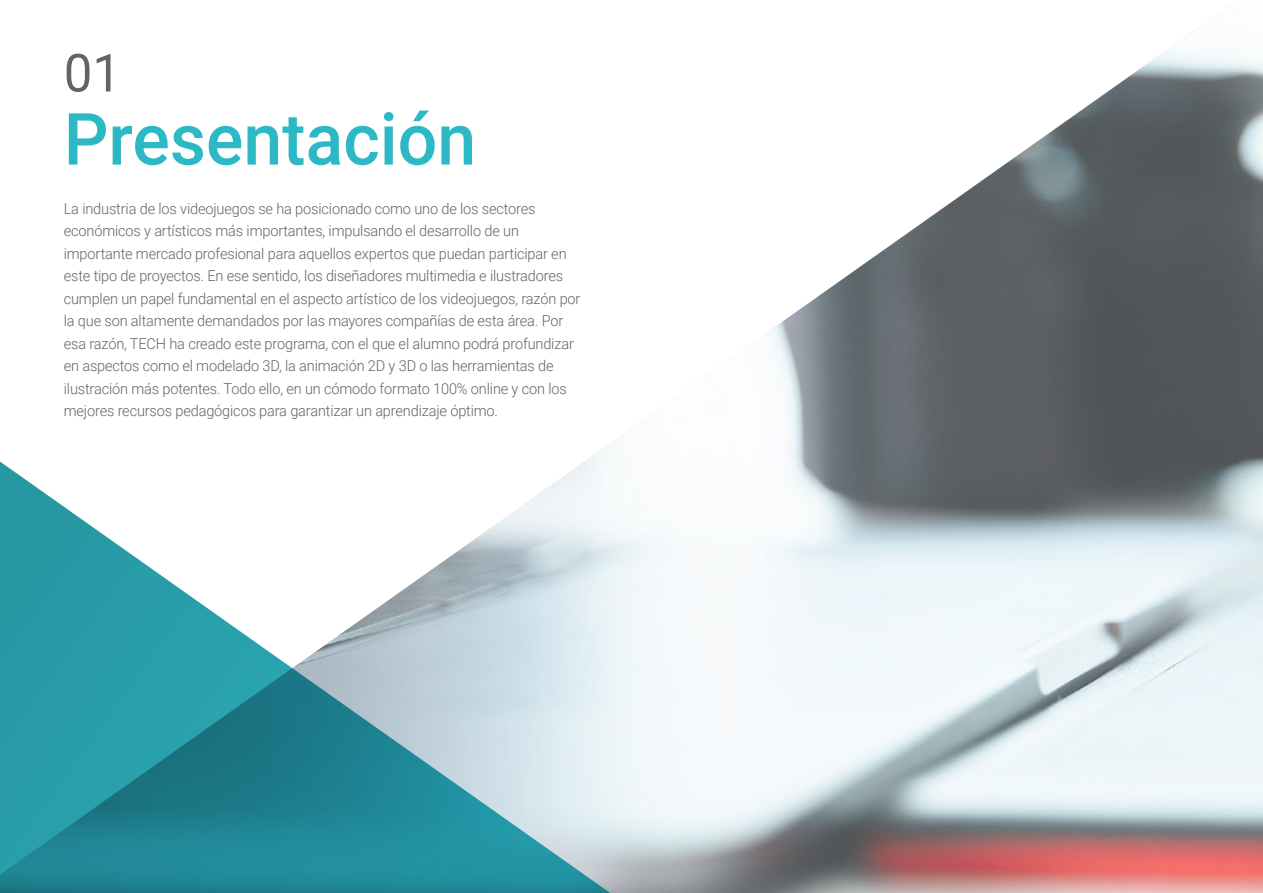
<style>
.page{position:relative;width:1263px;height:893px;background:#fff}
.page>*{position:absolute;margin:0;border:0;box-sizing:border-box;transform-origin:0 0}
.t1{font:500 72px "Roboto";color:#2db8c5}
.t2{font:52.5px "Roboto";color:#61646a}
.t3{font:300 15px/22.5px "Roboto";letter-spacing:-.01em;color:#61646a}
</style>
<div class="page">
<img style="left:607px;top:42px;width:656px;height:851px">
<svg style="left:0;top:446px;width:640px;height:447px"></svg>
<h2 class="t2" style="left:64px;top:36px;width:59px">01</h2>
<h1 class="t1" style="left:64px;top:89px;width:414px">Presentación</h1>
<p class="t3" style="left:64px;top:197px;width:518px">La industria de los videojuegos se ha posicionado como uno de los sectores económicos y artísticos más importantes, impulsando el desarrollo de un importante mercado profesional para aquellos expertos que puedan participar en este tipo de proyectos. En ese sentido, los diseñadores multimedia e ilustradores cumplen un papel fundamental en el aspecto artístico de los videojuegos, razón por la que son altamente demandados por las mayores compañías de esta área. Por esa razón, TECH ha creado este programa, con el que el alumno podrá profundizar en aspectos como el modelado 3D, la animación 2D y 3D o las herramientas de ilustración más potentes. Todo ello, en un cómodo formato 100% online y con los mejores recursos pedagógicos para garantizar un aprendizaje óptimo.</p>
</div>
